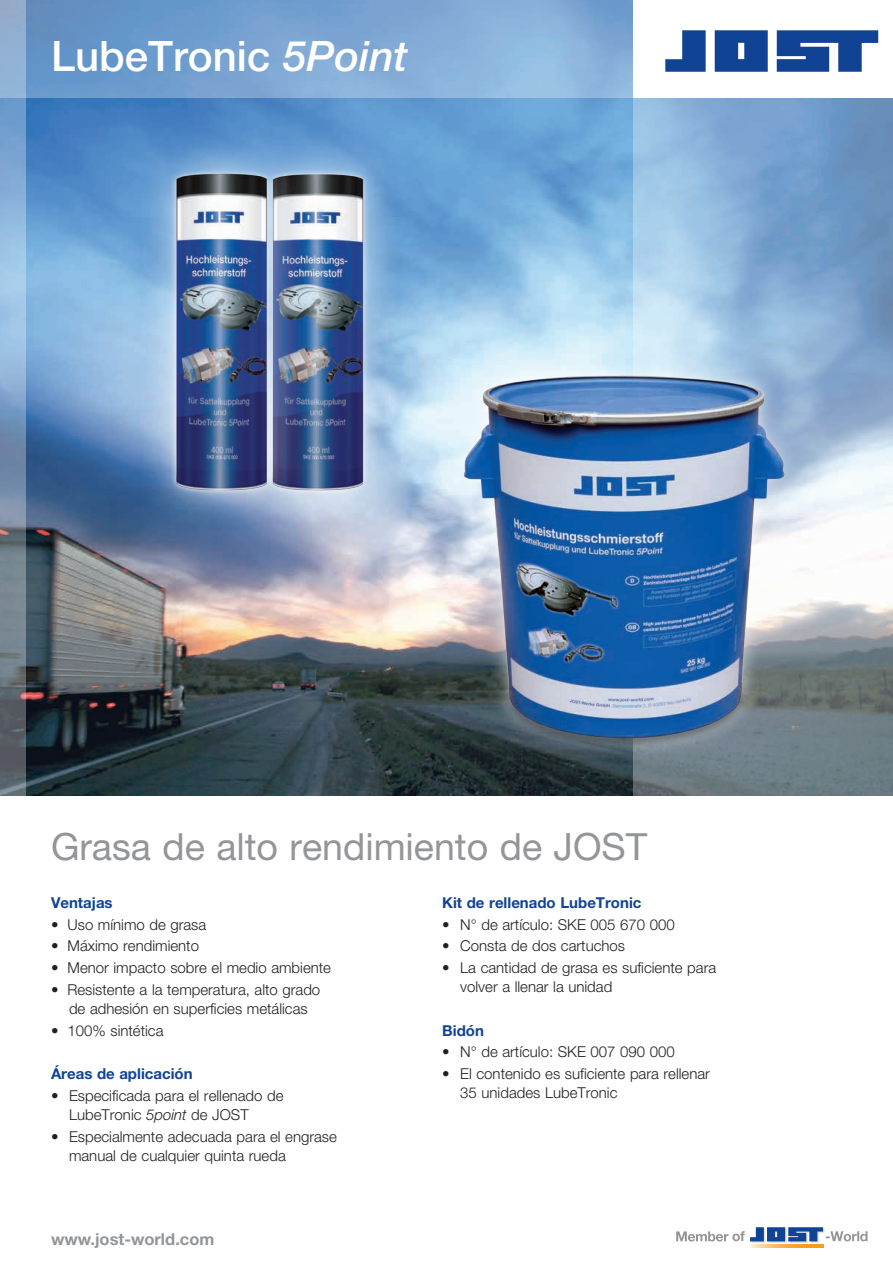
<style>
.page{position:relative;width:893px;height:1263px;background:#fff}
.page>*{position:absolute;margin:0;border:0;box-sizing:border-box;transform-origin:0 0}
.t1{font:500 42px "Helvetica Neue LT Pro";color:#fff}
.t2{font:37.5px "Helvetica Neue LT Pro";color:#939598}
.t3{font:700 16.5px "Helvetica Neue LT";color:#939598}
.t4{font:300 15px/19.5px "Helvetica Neue LT Pro";color:#231f20}
.t5{font:700 15px "Helvetica Neue LT Pro";color:#114394}
.s1{font-style:italic}
</style>
<div class="page">
<img style="left:26px;top:98px;width:608px;height:697px">
<svg style="left:26px;top:0;width:607px;height:98px;background:#7aa6d3"></svg>
<svg style="left:634px;top:98px;width:259px;height:1150px"></svg>
<svg style="left:0;top:0;width:26px;height:796px;background:#7e98b3"></svg>
<div style="left:445px;top:356px;width:357px;height:408px;background:#fff;opacity:.75"></div>
<img style="left:461px;top:366px;width:331px;height:388px">
<div style="left:232px;top:134px;width:172px;height:396px;background:#fff;opacity:.75"></div>
<img style="left:307px;top:169px;width:67px;height:332px">
<div style="left:136px;top:134px;width:171px;height:396px;background:#fff;opacity:.75"></div>
<img style="left:162px;top:170px;width:108px;height:331px">
<svg style="left:665px;top:30px;width:213px;height:42px"></svg>
<svg style="left:676px;top:1227px;width:191px;height:16px"></svg>
<svg style="left:750px;top:1244px;width:73px;height:4px"></svg>
<h1 class="t1" style="left:51px;top:30px;width:358px">LubeTronic <span class="s1">5Point</span></h1>
<h2 class="t2" style="left:51px;top:823px;width:598px">Grasa de alto rendimiento de JOST</h2>
<p class="t5" style="left:51px;top:893px;width:63px">Ventajas</p>
<p class="t4" style="left:51px;top:914px;width:157px">• Uso mínimo de grasa</p>
<p class="t4" style="left:51px;top:936px;width:150px">• Máximo rendimiento</p>
<p class="t4" style="left:51px;top:957px;width:282px">• Menor impacto sobre el medio ambiente</p>
<p class="t4" style="left:51px;top:979px;width:271px;text-align:center">• Resistente a la temperatura, alto grado de adhesión en superficies metálicas</p>
<p class="t4" style="left:51px;top:1020px;width:114px">• 100% sintética</p>
<p class="t5" style="left:51px;top:1064px;width:143px">Áreas de aplicación</p>
<p class="t4" style="left:69px;top:1085px;width:216px;text-indent:-18px">• Especificada para el rellenado de<br>LubeTronic <span class="s1">5point</span> de JOST</p>
<p class="t4" style="left:69px;top:1126px;width:269px;text-indent:-18px">• Especialmente adecuada para el engrase manual de cualquier quinta rueda</p>
<p class="t3" style="left:51px;top:1229px;width:165px">www.jost-world.com</p>
<p class="t5" style="left:442px;top:893px;width:201px">Kit de rellenado LubeTronic</p>
<p class="t4" style="left:442px;top:914px;width:234px">• N° de artículo: SKE 005 670 000</p>
<p class="t4" style="left:442px;top:936px;width:184px">• Consta de dos cartuchos</p>
<p class="t4" style="left:460px;top:957px;width:257px;text-indent:-18px">• La cantidad de grasa es suficiente para volver a llenar la unidad</p>
<p class="t5" style="left:442px;top:1021px;width:43px">Bidón</p>
<p class="t4" style="left:442px;top:1042px;width:234px">• N° de artículo: SKE 007 090 000</p>
<p class="t4" style="left:460px;top:1063px;width:251px;text-indent:-18px">• El contenido es suficiente para rellenar<br>35 unidades LubeTronic</p>
</div>
